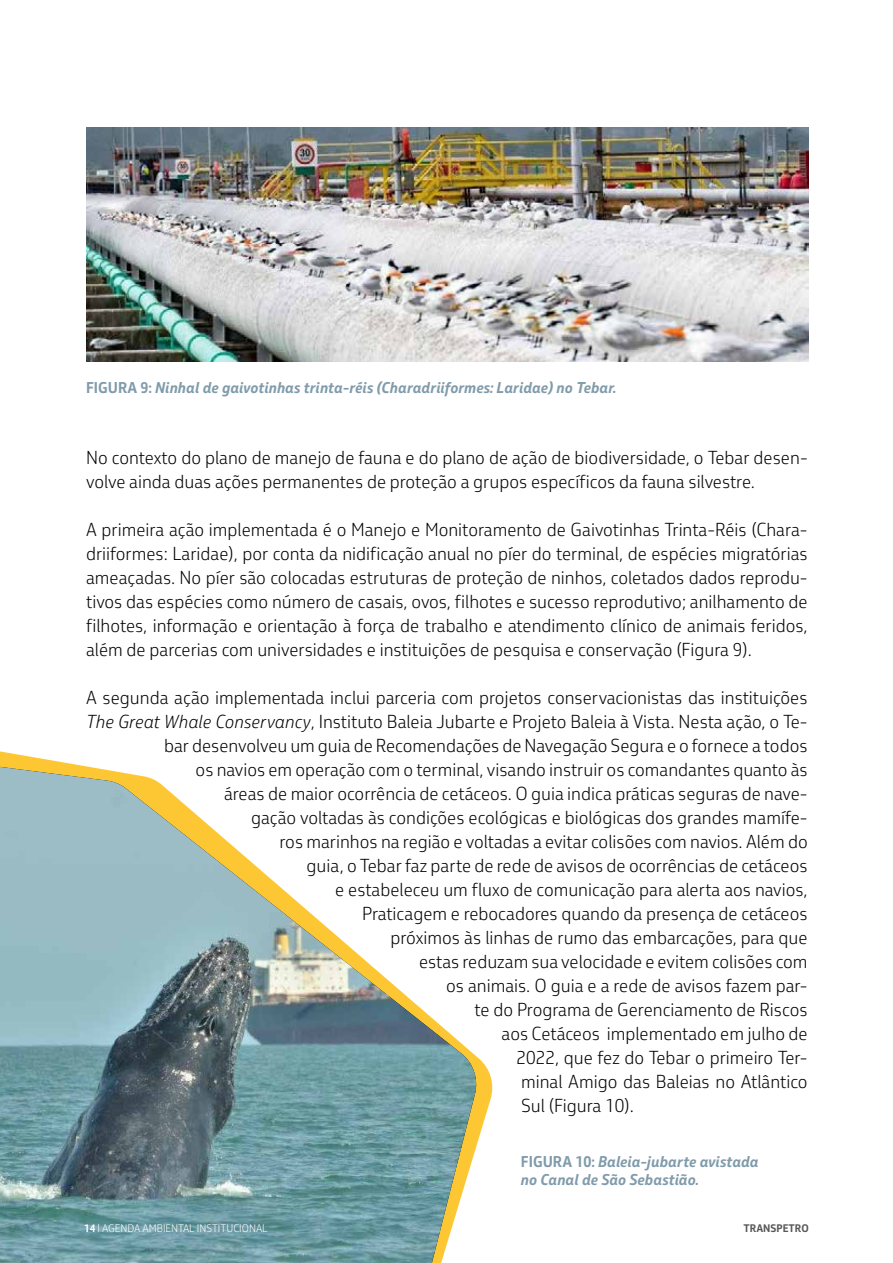
<style>
.page{position:relative;width:893px;height:1263px;background:#fff}
.page>*{position:absolute;margin:0;border:0;box-sizing:border-box;transform-origin:0 0}
.t1{font:300 18px/24px "Petrobras Sans";color:#000}
.t2{font:italic 700 15px/18px "Petrobras Sans";color:#809bab}
.t3{font:300 10.5px "Petrobras Sans";color:#fff}
.t4{font:700 10.5px "Petrobras Sans";color:#575756}
.s1{font-style:normal}
.s2{font-style:italic}
.s3{font-weight:700}
</style>
<div class="page">
<img style="left:86px;top:128px;width:723px;height:233px">
<img style="left:0;top:767px;width:479px;height:496px">
<p class="t2" style="left:86px;top:378px;width:532px"><span class="s1">FIGURA 9:</span> Ninhal de gaivotinhas trinta-réis (Charadriiformes: Laridae) no Tebar.</p>
<p class="t1" style="left:86px;top:445px;width:723px">No contexto do plano de manejo de fauna e do plano de ação de biodiversidade, o Tebar desen&shy;volve ainda duas ações permanentes de proteção a grupos específicos da fauna silvestre.</p>
<p class="t1" style="left:86px;top:517px;width:723px;text-align:justify">A primeira ação implementada é o Manejo e Monitoramento de Gaivotinhas Trinta-Réis (Chara&shy;driiformes: Laridae), por conta da nidificação anual no píer do terminal, de espécies migratórias ameaçadas. No píer são colocadas estruturas de proteção de ninhos, coletados dados reprodu&shy;tivos das espécies como número de casais, ovos, filhotes e sucesso reprodutivo; anilhamento de filhotes, informação e orientação à força de trabalho e atendimento clínico de animais feridos, além de parcerias com universidades e instituições de pesquisa e conservação (Figura 9).</p>
<p class="t1" style="left:86px;top:685px;width:723px">A segunda ação implementada inclui parceria com projetos conservacionistas das instituições</p>
<p class="t1" style="left:86px;top:709px;width:723px"><span class="s2">The Great Whale Conservancy</span>, Instituto Baleia Jubarte e Projeto Baleia à Vista. Nesta ação, o Te-</p>
<p class="t1" style="left:164px;top:733px;width:645px">bar desenvolveu um guia de Recomendações de Navegação Segura e o fornece a todos</p>
<p class="t1" style="left:196px;top:757px;width:614px">os navios em operação com o terminal, visando instruir os comandantes quanto às</p>
<p class="t1" style="left:224px;top:781px;width:585px">áreas de maior ocorrência de cetáceos. O guia indica práticas seguras de nave-</p>
<p class="t1" style="left:251px;top:805px;width:558px">gação voltadas às condições ecológicas e biológicas dos grandes mamífe-</p>
<p class="t1" style="left:280px;top:829px;width:530px">ros marinhos na região e voltadas a evitar colisões com navios. Além do</p>
<p class="t1" style="left:307px;top:853px;width:502px">guia, o Tebar faz parte de rede de avisos de ocorrências de cetáceos</p>
<p class="t1" style="left:335px;top:877px;width:474px">e estabeleceu um fluxo de comunicação para alerta aos navios,</p>
<p class="t1" style="left:362px;top:901px;width:447px">Praticagem e rebocadores quando da presença de cetáceos</p>
<p class="t1" style="left:391px;top:925px;width:418px">próximos às linhas de rumo das embarcações, para que</p>
<p class="t1" style="left:419px;top:949px;width:390px">estas reduzam sua velocidade e evitem colisões com</p>
<p class="t1" style="left:446px;top:973px;width:363px">os animais. O guia e a rede de avisos fazem par-</p>
<p class="t1" style="left:475px;top:997px;width:334px">te do Programa de Gerenciamento de Riscos</p>
<p class="t1" style="left:502px;top:1021px;width:308px">aos Cetáceos implementado em julho de</p>
<p class="t1" style="left:517px;top:1045px;width:293px">2022, que fez do Tebar o primeiro Ter-</p>
<p class="t1" style="left:521px;top:1069px;width:288px">minal Amigo das Baleias no Atlântico</p>
<p class="t1" style="left:521px;top:1093px;width:114px">Sul (Figura 10).</p>
<p class="t3" style="left:84px;top:1222px;width:185px"><span class="s3">14</span> | AGENDA AMBIENTAL INSTITUCIONAL</p>
<p class="t2" style="left:521px;top:1152px;width:239px"><span class="s1">FIGURA 10:</span> Baleia-jubarte avistada no Canal de São Sebastião.</p>
<p class="t4" style="left:743px;top:1221px;width:67px">TRANSPETRO</p>
</div>
